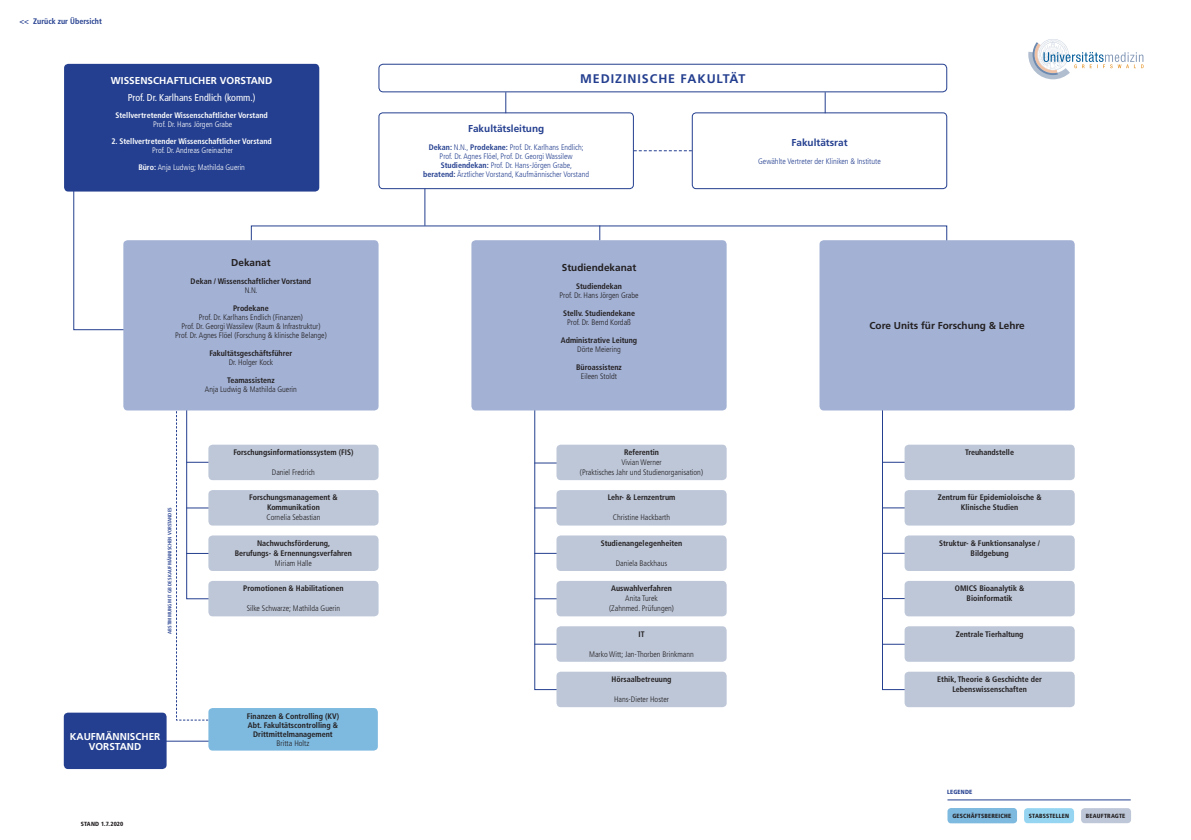
<style>
.page{position:relative;width:1191px;height:840px;background:#fff}
.page>*{position:absolute;margin:0;border:0;box-sizing:border-box;transform-origin:0 0}
.t1{font:700 12.5px "Frutiger LT Std";letter-spacing:.075em;color:#243f8f}
.t2{font:700 10px/10px "Frutiger LT Std";color:#fff;text-align:center}
.t3{font:700 10px "Frutiger LT Std";color:#231f20}
.t4{font:condensed 10px "Frutiger LT Std";color:#fff}
.t5{font:700 10px "Frutiger LT Std";color:#243f8f}
.t6{font:700 condensed 8px/10px "Frutiger LT Std";color:#231f20;text-align:center}
.t7{font:300 condensed 8px/10px "Frutiger LT Std";color:#231f20;text-align:center}
.t8{font:300 condensed 8px/9px "Frutiger LT Std";color:#243f8f;text-align:center}
.t9{font:700 condensed 8px "Frutiger LT Std";color:#fff}
.t10{font:300 condensed 8px/17px "Frutiger LT Std";color:#fff;text-align:center}
.t11{font:700 condensed 8px "Frutiger LT Std";color:#243f8f}
.t12{font:900 condensed 6px "Frutiger LT Std";letter-spacing:.03em;color:#231f20}
.t13{font:900 condensed 6px "Frutiger LT Std";letter-spacing:.03em;color:#243f8f}
.t14{font:700 condensed 5px "Frutiger LT Std";color:#243f8f}
.s1{font-weight:700}
</style>
<div class="page">
<hr style="left:424px;top:187px;width:1px;height:38px;background:#243f8f">
<hr style="left:130px;top:740px;width:81px;height:1px;background:#243f8f">
<svg style="left:534px;top:410px;width:26px;height:280px"></svg>
<svg style="left:881px;top:410px;width:26px;height:280px"></svg>
<svg style="left:176px;top:410px;width:39px;height:310px"></svg>
<svg style="left:73px;top:191px;width:105px;height:139px"></svg>
<div style="left:378px;top:112px;width:256px;height:77px;border:1px solid #243f8f;border-radius:4px"></div>
<div style="left:692px;top:112px;width:255px;height:77px;border:1px solid #243f8f;border-radius:4px"></div>
<svg style="left:250px;top:225px;width:697px;height:17px"></svg>
<div style="left:378px;top:64px;width:569px;height:28px;border:1px solid #243f8f;border-radius:4px"></div>
<svg style="left:505px;top:92px;width:1px;height:21px"></svg>
<svg style="left:825px;top:92px;width:1px;height:21px"></svg>
<svg style="left:634px;top:150px;width:58px;height:1px"></svg>
<div style="left:208px;top:444px;width:170px;height:36px;background:#bdc7d8;border-radius:4px"></div>
<div style="left:556px;top:444px;width:170px;height:36px;background:#bdc7d8;border-radius:4px"></div>
<div style="left:904px;top:444px;width:170px;height:36px;background:#bdc7d8;border-radius:4px"></div>
<div style="left:208px;top:490px;width:170px;height:35px;background:#bdc7d8;border-radius:4px"></div>
<div style="left:556px;top:490px;width:170px;height:35px;background:#bdc7d8;border-radius:4px"></div>
<div style="left:904px;top:490px;width:170px;height:35px;background:#bdc7d8;border-radius:4px"></div>
<div style="left:208px;top:535px;width:170px;height:35px;background:#bdc7d8;border-radius:4px"></div>
<div style="left:556px;top:535px;width:170px;height:35px;background:#bdc7d8;border-radius:4px"></div>
<div style="left:904px;top:535px;width:170px;height:35px;background:#bdc7d8;border-radius:4px"></div>
<div style="left:556px;top:626px;width:170px;height:35px;background:#bdc7d8;border-radius:4px"></div>
<div style="left:904px;top:626px;width:170px;height:35px;background:#bdc7d8;border-radius:4px"></div>
<div style="left:208px;top:580px;width:170px;height:36px;background:#bdc7d8;border-radius:4px"></div>
<div style="left:556px;top:580px;width:170px;height:36px;background:#bdc7d8;border-radius:4px"></div>
<div style="left:904px;top:580px;width:170px;height:36px;background:#bdc7d8;border-radius:4px"></div>
<div style="left:556px;top:671px;width:170px;height:35px;background:#bdc7d8;border-radius:4px"></div>
<div style="left:904px;top:671px;width:170px;height:35px;background:#bdc7d8;border-radius:4px"></div>
<div style="left:208px;top:707px;width:170px;height:43px;background:#7eb9df;border-radius:4px"></div>
<svg style="left:1028px;top:39px;width:115px;height:40px"></svg>
<div style="left:64px;top:64px;width:255px;height:127px;background:#243f8f;border-radius:4px"></div>
<div style="left:64px;top:712px;width:103px;height:56px;background:#243f8f;border-radius:4px"></div>
<div style="left:123px;top:240px;width:255px;height:170px;background:#a2b1d4;border-radius:4px"></div>
<div style="left:471px;top:240px;width:255px;height:170px;background:#a2b1d4;border-radius:4px"></div>
<div style="left:819px;top:240px;width:255px;height:170px;background:#a2b1d4;border-radius:4px"></div>
<div style="left:1024px;top:807px;width:50px;height:15px;background:#95d5f1;border-radius:4px"></div>
<div style="left:1081px;top:807px;width:50px;height:15px;background:#bdc7d8;border-radius:4px"></div>
<div style="left:947px;top:807px;width:70px;height:15px;background:#7eb9df;border-radius:4px"></div>
<hr style="left:947px;top:799px;width:183px;height:1px;background:#243f8f">
<p class="t11" style="left:20px;top:17px;width:84px">&lt;&lt; Zurück zur Übersicht</p>
<p class="t2" style="left:111px;top:76px;width:162px">Wissenschaftlicher Vorstand</p>
<p class="t4" style="left:128px;top:92px;width:129px">Prof. Dr. Karlhans Endlich (komm.)</p>
<p class="t9" style="left:115px;top:111px;width:154px">Stellvertretender Wissenschaftlicher Vorstand</p>
<p class="t10" style="left:153px;top:116px;width:81px">Prof. Dr. Hans Jörgen Grabe</p>
<p class="t9" style="left:111px;top:137px;width:162px">2. Stellvertretender Wissenschaftlicher Vorstand</p>
<p class="t10" style="left:138px;top:142px;width:108px">Prof. Dr. Andreas Greinacher<br><span class="s1">Büro:</span> Anja Ludwig; Mathilda Guerin</p>
<p class="t3" style="left:231px;top:256px;width:41px">Dekanat</p>
<p class="t6" style="left:191px;top:276px;width:122px">Dekan / Wissenschaftlicher Vorstand</p>
<p class="t7" style="left:245px;top:285px;width:14px">N.N.</p>
<p class="t6" style="left:233px;top:303px;width:37px">Prodekane</p>
<p class="t7" style="left:175px;top:313px;width:153px;line-height:9px">Prof. Dr. Karlhans Endlich (Finanzen)<br>Prof. Dr. Georgi Wassilew (Raum &amp; Infrastruktur)<br>Prof. Dr. Agnes Flöel (Forschung &amp; klinische Belange)</p>
<p class="t6" style="left:209px;top:348px;width:84px">Fakultätsgeschäftsführer</p>
<p class="t7" style="left:229px;top:357px;width:46px">Dr. Holger Kock</p>
<p class="t6" style="left:227px;top:375px;width:49px">Teamassistenz</p>
<p class="t7" style="left:205px;top:384px;width:93px">Anja Ludwig &amp; Mathilda Guerin</p>
<p class="t14" style="left:167px;top:633px;width:128px;rotate:-90deg">Abstimmung MiT GB des kaufmännischen Vorstandes</p>
<p class="t6" style="left:233px;top:447px;width:122px">Forschungsinformationssystem (FIS)</p>
<p class="t7" style="left:272px;top:467px;width:45px">Daniel Fredrich</p>
<p class="t6" style="left:249px;top:492px;width:90px">Forschungsmanagement &amp;<br>Kommunikation</p>
<p class="t7" style="left:266px;top:512px;width:56px">Cornelia Sebastian</p>
<p class="t6" style="left:235px;top:537px;width:119px">Nachwuchsförderung,<br>Berufungs- &amp; Ernennungsverfahren</p>
<p class="t7" style="left:275px;top:557px;width:39px">Miriam Halle</p>
<p class="t6" style="left:243px;top:583px;width:102px">Promotionen &amp; Habilitationen</p>
<p class="t7" style="left:247px;top:603px;width:95px">Silke Schwarze; Mathilda Guerin</p>
<p class="t2" style="left:70px;top:730px;width:92px">kaufmännischer<br>Vorstand</p>
<p class="t12" style="left:81px;top:820px;width:44px">STAND 1.7.2020</p>
<p class="t6" style="left:247px;top:711px;width:94px;line-height:9px">Finanzen &amp; Controlling (KV)<br>Abt. Fakultätscontrolling &amp;<br>Drittmittelmanagement</p>
<p class="t7" style="left:276px;top:737px;width:34px">Britta Holtz</p>
<h1 class="t1" style="left:580px;top:71px;width:167px">M edizinische Fakultät</h1>
<p class="t5" style="left:468px;top:122px;width:78px">Fakultätsleitung</p>
<p class="t8" style="left:423px;top:143px;width:167px"><span class="s1">Dekan:</span> N.N., <span class="s1">Prodekane:</span> Prof. Dr. Karlhans Endlich; Prof. Dr. Agnes Flöel, Prof. Dr. Georgi Wassilew <span class="s1">Studiendekan:</span> Prof. Dr. Hans-Jörgen Grabe,<br><span class="s1">beratend:</span> Ärztlicher Vorstand, Kaufmännischer Vorstand</p>
<p class="t5" style="left:791px;top:136px;width:58px">Fakultätsrat</p>
<p class="t8" style="left:758px;top:156px;width:124px">Gewählte Vertreter der Kliniken &amp; Institute</p>
<p class="t3" style="left:562px;top:261px;width:76px">Studiendekanat</p>
<p class="t6" style="left:576px;top:280px;width:47px">Studiendekan</p>
<p class="t7" style="left:559px;top:290px;width:81px">Prof. Dr. Hans Jörgen Grabe</p>
<p class="t6" style="left:563px;top:307px;width:74px">Stellv. Studiendekane</p>
<p class="t7" style="left:567px;top:317px;width:65px">Prof. Dr. Bernd Kordaß</p>
<p class="t6" style="left:561px;top:334px;width:78px">Administrative Leitung</p>
<p class="t7" style="left:577px;top:344px;width:45px">Dörte Meiering</p>
<p class="t6" style="left:576px;top:361px;width:47px">Büroassistenz</p>
<p class="t7" style="left:581px;top:371px;width:38px">Eileen Stoldt</p>
<p class="t3" style="left:869px;top:319px;width:157px">Core Units für Forschung &amp; Lehre</p>
<p class="t6" style="left:624px;top:447px;width:37px">Referentin</p>
<p class="t7" style="left:580px;top:457px;width:125px">Vivian Werner<br>(Praktisches Jahr und Studienorganisation)</p>
<p class="t6" style="left:965px;top:447px;width:50px">Treuhandstelle</p>
<p class="t6" style="left:607px;top:492px;width:69px">Lehr- &amp; Lernzentrum</p>
<p class="t7" style="left:613px;top:512px;width:59px">Christine Hackbarth</p>
<p class="t6" style="left:937px;top:492px;width:105px">Zentrum für Epidemioloische &amp;<br>Klinische Studien</p>
<p class="t6" style="left:600px;top:537px;width:83px">Studienangelegenheiten</p>
<p class="t7" style="left:616px;top:557px;width:53px">Daniela Backhaus</p>
<p class="t6" style="left:939px;top:537px;width:102px">Struktur- &amp; Funktionsanalyse /<br>Bildgebung</p>
<p class="t6" style="left:611px;top:583px;width:62px">Auswahlverfahren</p>
<p class="t7" style="left:609px;top:593px;width:66px">Anita Turek (Zahnmed. Prüfungen)</p>
<p class="t6" style="left:955px;top:583px;width:71px">OMICS Bioanalytik &amp;<br>Bioinformatik</p>
<p class="t6" style="left:638px;top:628px;width:4px">IT</p>
<p class="t7" style="left:589px;top:648px;width:106px">Marko Witt; Jan-Thorben Brinkmann</p>
<p class="t6" style="left:955px;top:628px;width:69px">Zentrale Tierhaltung</p>
<p class="t6" style="left:611px;top:673px;width:61px">Hörsaalbetreuung</p>
<p class="t7" style="left:614px;top:694px;width:56px">Hans-Dieter Hoster</p>
<p class="t6" style="left:937px;top:673px;width:106px">Ethik, Theorie &amp; Geschichte der<br>Lebenswissenschaften</p>
<p class="t13" style="left:947px;top:788px;width:27px">LEGENDE</p>
<p class="t12" style="left:952px;top:811px;width:60px">GESCHÄFTSBEREICHE</p>
<p class="t12" style="left:1029px;top:811px;width:42px">STABSSTELLEN</p>
<p class="t12" style="left:1086px;top:811px;width:41px">BEAUFTRAGTE</p>
</div>
